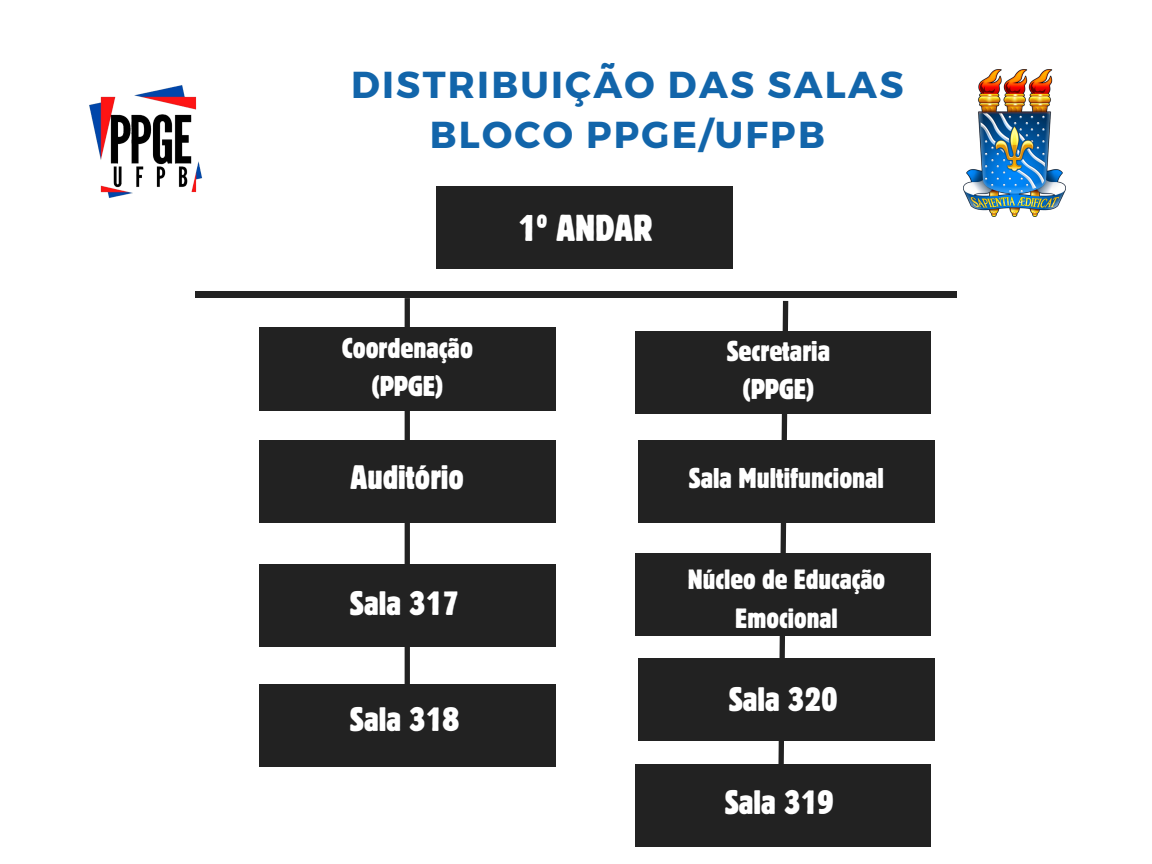
<style>
.page{position:relative;width:1152px;height:864px;background:#fff}
.page>*{position:absolute;margin:0;border:0;box-sizing:border-box;transform-origin:0 0}
.t1{font:700 37.5px/49.5px "Montserrat";letter-spacing:.06em;color:#1265aa;text-align:center}
.t2{font:condensed 37.2px "Block W1 G";color:#fff}
.t3{font:condensed 33.6px "Block W1 G";color:#fff}
.t4{font:condensed 28.35px "Block W1 G";color:#fff}
.t5{font:condensed 27.6px/38.5px "Block W1 G";color:#fff;text-align:center}
</style>
<div class="page">
<img style="left:964px;top:70px;width:101px;height:146px">
<img style="left:89px;top:85px;width:114px;height:113px">
<div style="left:259px;top:328px;width:296px;height:82px;background:#222"></div>
<div style="left:259px;top:440px;width:296px;height:82px;background:#222"></div>
<div style="left:259px;top:564px;width:296px;height:82px;background:#222"></div>
<div style="left:259px;top:684px;width:296px;height:82px;background:#222"></div>
<div style="left:638px;top:440px;width:296px;height:82px;background:#222"></div>
<div style="left:635px;top:553px;width:296px;height:83px;background:#222"></div>
<div style="left:638px;top:659px;width:296px;height:82px;background:#222"></div>
<div style="left:635px;top:764px;width:296px;height:82px;background:#222"></div>
<div style="left:195px;top:291px;width:762px;height:7px;background:#222"></div>
<div style="left:635px;top:331px;width:296px;height:83px;background:#222"></div>
<div style="left:437px;top:186px;width:296px;height:82px;background:#222"></div>
<div style="left:405px;top:298px;width:5px;height:462px;background:#222"></div>
<svg style="left:776px;top:300px;width:15px;height:464px"></svg>
<p class="t1" style="left:351px;top:58px;width:554px">DISTRIBUIÇÃO DAS SALAS<br>BLOCO PPGE/UFPB</p>
<h2 class="t4" style="left:342px;top:330px;width:132px">Coordenação</h2>
<p class="t4" style="left:372px;top:368px;width:73px">(PPGE)</p>
<p class="t3" style="left:351px;top:456px;width:115px">Auditório</p>
<p class="t3" style="left:350px;top:581px;width:111px">Sala 317</p>
<p class="t3" style="left:350px;top:698px;width:111px">Sala 318</p>
<p class="t2" style="left:518px;top:204px;width:136px">1º ANDAR</p>
<h3 class="t4" style="left:727px;top:333px;width:105px">Secretaria</h3>
<p class="t4" style="left:743px;top:371px;width:73px">(PPGE)</p>
<p class="t4" style="left:689px;top:459px;width:197px">Sala Multifuncional</p>
<h3 class="t5" style="left:688px;top:560px;width:199px">Núcleo de Educação<br>Emocional</h3>
<h3 class="t3" style="left:729px;top:678px;width:111px">Sala 320</h3>
<p class="t3" style="left:725px;top:780px;width:111px">Sala 319</p>
</div>
